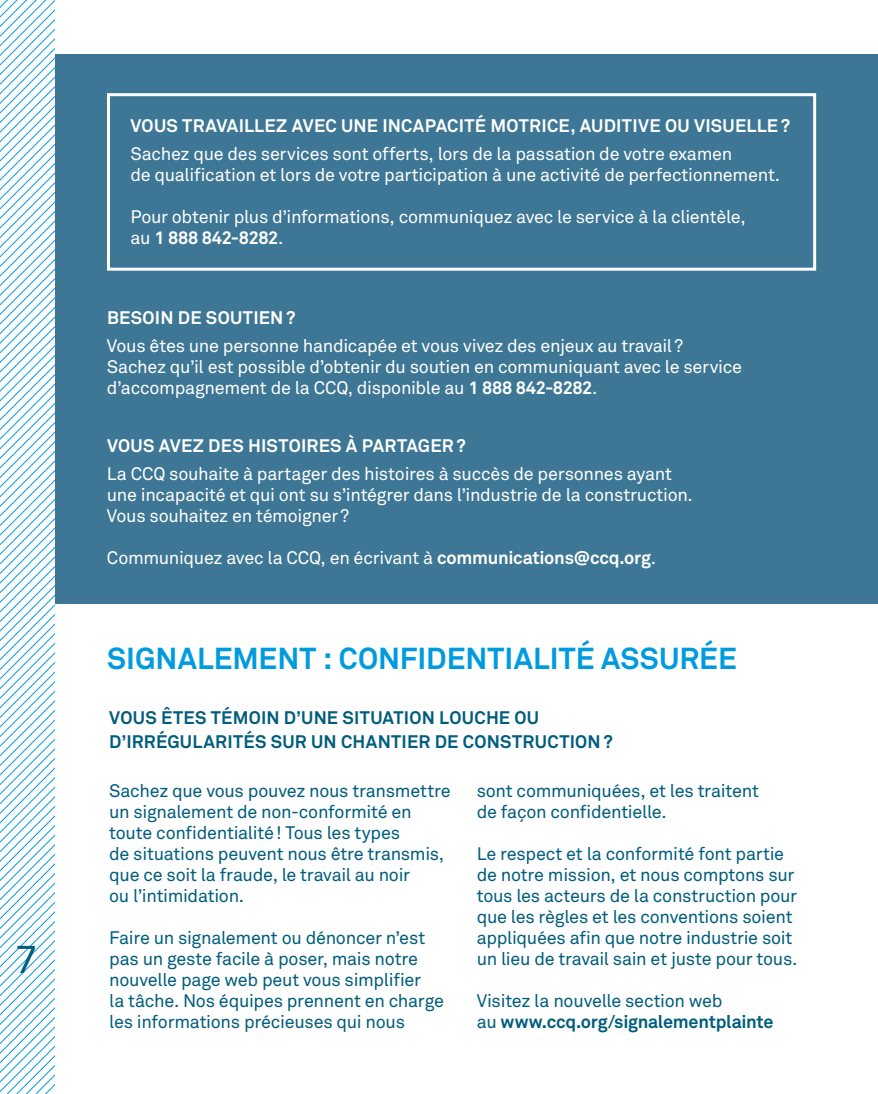
<style>
.page{position:relative;width:878px;height:1094px;background:#fff}
.page>*{position:absolute;margin:0;border:0;box-sizing:border-box;transform-origin:0 0}
.t1{font:39px "Akkurat Pro";color:#005d7d}
.t2{font:700 30px "Akkurat Pro";color:#009bde}
.t3{font:18px/21px "Akkurat Pro";letter-spacing:-.015em;color:#005d7d}
.t4{font:18px/21px "Akkurat Pro";letter-spacing:-.015em;color:#fff}
.t5{font:700 18px "Akkurat Pro";letter-spacing:.015em;color:#fff}
.t6{font:700 18px/24px "Akkurat Pro";letter-spacing:.01em;color:#005d7d}
.t7{font:700 18px/21px "Akkurat Pro";letter-spacing:-.015em;color:#005d7d}
.s1{font-weight:700}
.s2{font-weight:400}
</style>
<div class="page">
<div style="left:49px;top:54px;width:829px;height:549px;background:#3d7795"></div>
<svg style="left:0;top:0;width:54px;height:1094px"></svg>
<div style="left:107px;top:93px;width:709px;height:178px;border:3px solid #fff"></div>
<h1 class="t1" style="left:16px;top:936px;width:24px">7</h1>
<p class="t5" style="left:130px;top:115px;width:661px">VOUS TRAVAILLEZ AVEC UNE INCAPACITÉ MOTRICE, AUDITIVE OU VISUELLE?</p>
<p class="t4" style="left:130px;top:143px;width:651px">Sachez que des services sont offerts, lors de la passation de votre examen<br>de qualification et lors de votre participation à une activité de perfectionnement.</p>
<p class="t4" style="left:130px;top:206px;width:616px">Pour obtenir plus d’informations, communiquez avec le service à la clientèle, au <span class="s1">1 888 842-8282</span>.</p>
<p class="t5" style="left:107px;top:306px;width:190px">BESOIN DE SOUTIEN ?</p>
<p class="t4" style="left:107px;top:335px;width:636px">Vous êtes une personne handicapée et vous vivez des enjeux au travail?<br>Sachez qu’il est possible d’obtenir du soutien en communiquant avec le service d’accompagnement de la CCQ, disponible au <span class="s1">1 888 842-8282</span>.</p>
<p class="t5" style="left:107px;top:435px;width:360px">VOUS AVEZ DES HISTOIRES À PARTAGER?</p>
<p class="t4" style="left:107px;top:463px;width:587px">La CCQ souhaite à partager des histoires à succès de personnes ayant une incapacité et qui ont su s’intégrer dans l’industrie de la construction.<br>Vous souhaitez en témoigner?</p>
<p class="t4" style="left:107px;top:547px;width:550px">Communiquez avec la CCQ, en écrivant à <span class="s1">communications@ccq.org</span>.</p>
<h2 class="t2" style="left:107px;top:640px;width:631px">SIGNALEMENT : CONFIDENTIALITÉ ASSURÉE</h2>
<p class="t6" style="left:109px;top:705px;width:505px">VOUS ÊTES TÉMOIN D’UNE SITUATION LOUCHE OU<br>D’IRRÉGULARITÉS SUR UN CHANTIER DE CONSTRUCTION ?</p>
<p class="t3" style="left:109px;top:780px;width:343px">Sachez que vous pouvez nous transmettre un signalement de non-conformité en toute confidentialité! Tous les types<br>de situations peuvent nous être transmis, que ce soit la fraude, le travail au noir<br>ou l’intimidation.</p>
<p class="t3" style="left:109px;top:927px;width:336px">Faire un signalement ou dénoncer n’est pas un geste facile à poser, mais notre nouvelle page web peut vous simplifier<br>la tâche. Nos équipes prennent en charge les informations précieuses qui nous</p>
<p class="t3" style="left:476px;top:780px;width:284px">sont communiquées, et les traitent de façon confidentielle.</p>
<p class="t3" style="left:476px;top:843px;width:322px">Le respect et la conformité font partie de notre mission, et nous comptons sur tous les acteurs de la construction pour que les règles et les conventions soient appliquées afin que notre industrie soit un lieu de travail sain et juste pour tous.</p>
<p class="t7" style="left:476px;top:990px;width:298px"><span class="s2">Visitez la nouvelle section web<br>au</span> www.ccq.org/signalementplainte</p>
</div>
